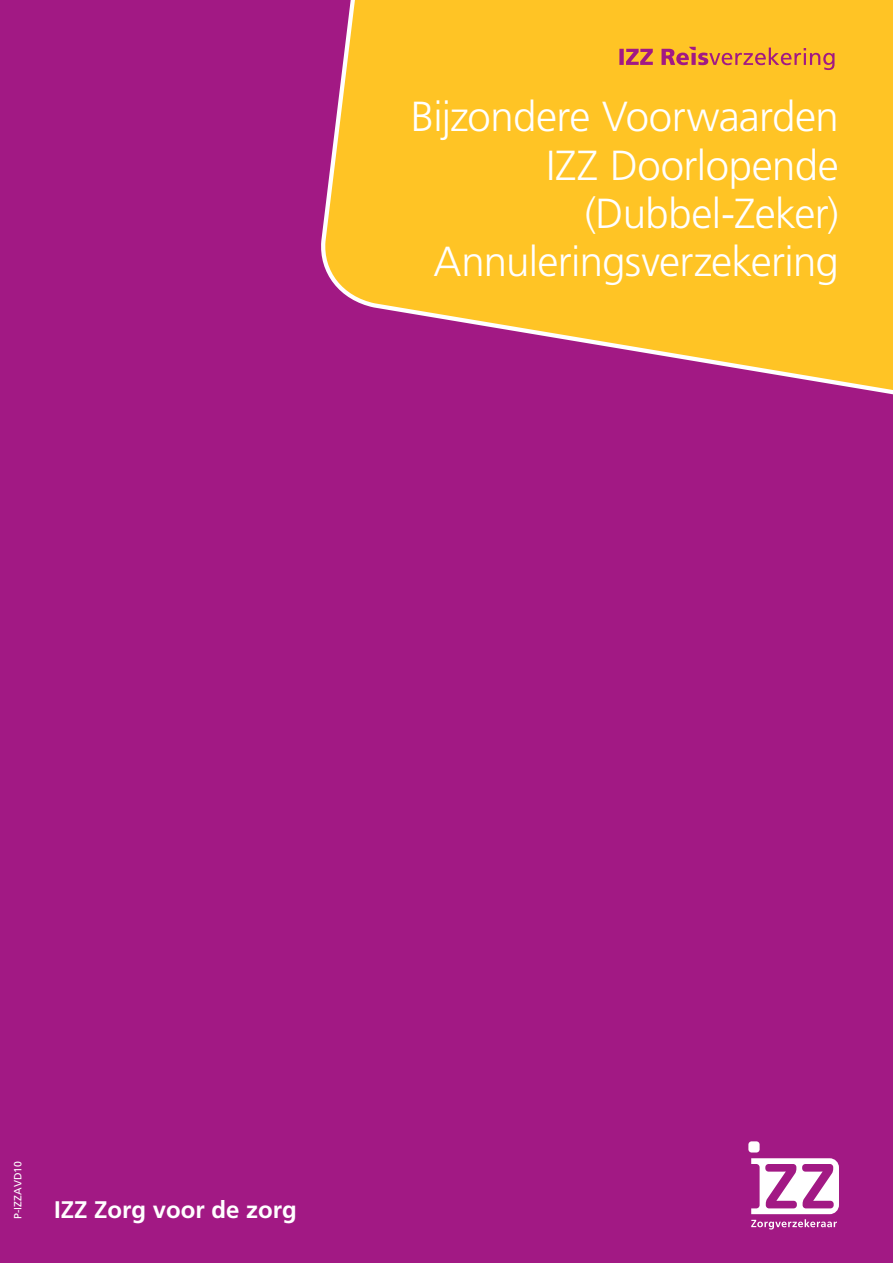
<style>
.page{position:relative;width:893px;height:1263px;background:#a21984}
.page>*{position:absolute;margin:0;border:0;box-sizing:border-box;transform-origin:0 0}
.t1{font:300 42px/48px "Frutiger";letter-spacing:-.015em;color:#fff;text-align:right}
.t2{font:700 24px "Frutiger";color:#fff}
.t3{font:10.5px "Frutiger";letter-spacing:.01em;color:#fff}
</style>
<div class="page">
<svg style="left:321px;top:0;width:572px;height:395px;background:#f1ac35"></svg>
<svg style="left:748px;top:1141px;width:91px;height:88px"></svg>
<svg style="left:619px;top:47px;width:215px;height:23px"></svg>
<p class="t1" style="left:411px;top:94px;width:430px">Bijzondere Voorwaarden<br>IZZ Doorlopende (Dubbel-Zeker)<br>Annuleringsverzekering</p>
<p class="t3" style="left:12px;top:1219px;width:60px;rotate:-90deg">P-IZZAVD10</p>
<p class="t2" style="left:54px;top:1196px;width:244px">IZZ Zorg voor de zorg</p>
</div>
